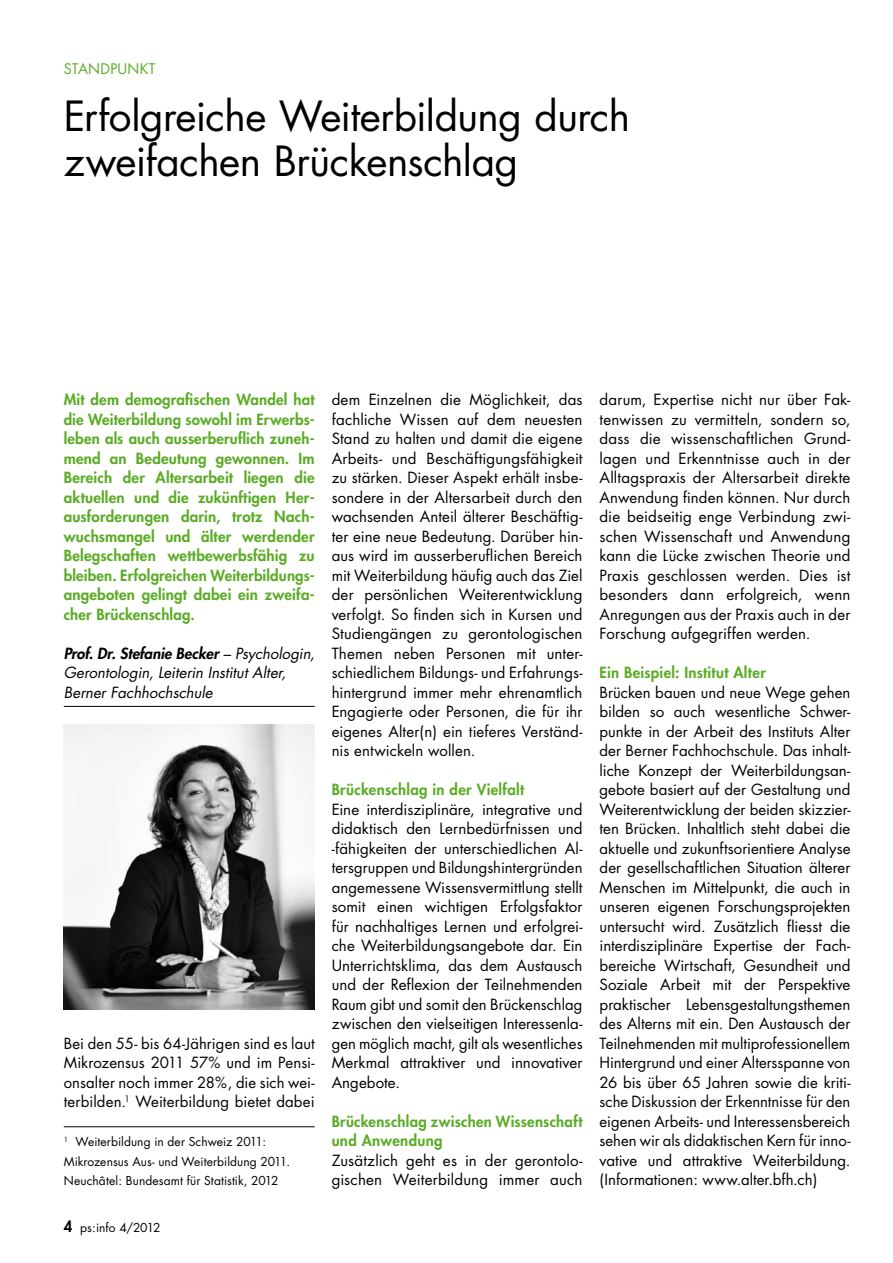
<style>
.page{position:relative;width:893px;height:1263px;background:#fff}
.page>*{position:absolute;margin:0;border:0;box-sizing:border-box;transform-origin:0 0}
.t1{font:40.5px/45px "Futura";letter-spacing:-.01em;color:#000}
.t2{font:15px/19.5px "Futura";letter-spacing:.005em;color:#000;text-align:justify}
.t3{font:800 15px/19.5px "Futura";letter-spacing:.015em;color:#5bac26;text-align:justify}
.t4{font:italic 15px/19.5px "Futura";color:#000}
.t5{font:14.25px "Futura";letter-spacing:.02em;color:#5bac26}
.t6{font:12px/19.5px "Futura";letter-spacing:.005em;color:#000}
.s1{font-weight:800}
.s2{font-weight:800;font-size:15px}
</style>
<div class="page">
<img style="left:64px;top:725px;width:251px;height:284px">
<hr style="left:64px;top:706px;width:251px;height:1px;background:#000">
<hr style="left:64px;top:1126px;width:251px;height:1px;background:#000">
<p class="t5" style="left:64px;top:59px;width:93px">STANDPUNKT</p>
<h1 class="t1" style="left:64px;top:94px;width:568px">Erfolgreiche Weiterbildung durch zweifachen Brückenschlag</h1>
<p class="t3" style="left:64px;top:389px;width:252px">Mit dem demografischen Wandel hat die Weiterbildung sowohl im Erwerbs&shy;leben als auch ausserberuflich zuneh&shy;mend an Bedeutung gewonnen. Im Bereich der Altersarbeit liegen die aktuellen und die zukünftigen Her&shy;ausforderungen darin, trotz Nach&shy;wuchsmangel und älter werdender Belegschaften wettbewerbsfähig zu bleiben. Erfolgreichen Weiterbildungs&shy;angeboten gelingt dabei ein zweifa&shy;cher Brückenschlag.</p>
<p class="t4" style="left:64px;top:643px;width:252px"><span class="s1">Prof. Dr. Stefanie Becker</span> – Psychologin,<br>Gerontologin, Leiterin Institut Alter,<br>Berner Fachhochschule</p>
<p class="t2" style="left:64px;top:1033px;width:252px">Bei den 55- bis 64-Jährigen sind es laut Mikrozensus 2011 57% und im Pensi&shy;onsalter noch immer 28%, die sich wei&shy;terbilden.<sup>1</sup> Weiterbildung bietet dabei</p>
<p class="t6" style="left:64px;top:1132px;width:228px"><sup>1</sup> Weiterbildung in der Schweiz 2011:<br>Mikrozensus Aus- und Weiterbildung 2011.<br>Neuchâtel: Bundesamt für Statistik, 2012</p>
<p class="t6" style="left:64px;top:1218px;width:98px"><span class="s2">4</span> ps:info 4/2012</p>
<p class="t2" style="left:332px;top:390px;width:252px">dem Einzelnen die Möglichkeit, das fachliche Wissen auf dem neuesten Stand zu halten und damit die eigene Arbeits- und Beschäftigungsfähigkeit zu stärken. Dieser Aspekt erhält insbe&shy;sondere in der Altersarbeit durch den wachsenden Anteil älterer Beschäftig&shy;ter eine neue Bedeutung. Darüber hin&shy;aus wird im ausserberuflichen Bereich mit Weiterbildung häufig auch das Ziel der persönlichen Weiterentwicklung verfolgt. So finden sich in Kursen und Studiengängen zu gerontologischen Themen neben Personen mit unter&shy;schiedlichem Bildungs- und Erfahrungs&shy;hintergrund immer mehr ehrenamtlich Engagierte oder Personen, die für ihr eigenes Alter(n) ein tieferes Verständ&shy;nis entwickeln wollen.</p>
<p class="t3" style="left:332px;top:779px;width:194px">Brückenschlag in der Vielfalt</p>
<p class="t2" style="left:332px;top:799px;width:252px">Eine interdisziplinäre, integrative und didaktisch den Lernbedürfnissen und -fähigkeiten der unterschiedlichen Al&shy;tersgruppen und Bildungshintergründen angemessene Wissensvermittlung stellt somit einen wichtigen Erfolgsfaktor für nachhaltiges Lernen und erfolgrei&shy;che Weiterbildungsangebote dar. Ein Unterrichtsklima, das dem Austausch und der Reflexion der Teilnehmenden Raum gibt und somit den Brückenschlag zwischen den vielseitigen Interessenla&shy;gen möglich macht, gilt als wesentliches Merkmal attraktiver und innovativer Angebote.</p>
<p class="t3" style="left:332px;top:1111px;width:252px">Brückenschlag zwischen Wissenschaft und Anwendung</p>
<p class="t2" style="left:332px;top:1150px;width:252px">Zusätzlich geht es in der gerontolo&shy;gischen Weiterbildung immer auch</p>
<p class="t2" style="left:600px;top:390px;width:252px">darum, Expertise nicht nur über Fak&shy;tenwissen zu vermitteln, sondern so, dass die wissenschaftlichen Grund&shy;lagen und Erkenntnisse auch in der Alltagspraxis der Altersarbeit direkte Anwendung finden können. Nur durch die beidseitig enge Verbindung zwi&shy;schen Wissenschaft und Anwendung kann die Lücke zwischen Theorie und Praxis geschlossen werden. Dies ist besonders dann erfolgreich, wenn Anregungen aus der Praxis auch in der Forschung aufgegriffen werden.</p>
<p class="t3" style="left:600px;top:662px;width:168px">Ein Beispiel: Institut Alter</p>
<p class="t2" style="left:600px;top:682px;width:252px">Brücken bauen und neue Wege gehen bilden so auch wesentliche Schwer&shy;punkte in der Arbeit des Instituts Alter der Berner Fachhochschule. Das inhalt&shy;liche Konzept der Weiterbildungsan&shy;gebote basiert auf der Gestaltung und Weiterentwicklung der beiden skizzier&shy;ten Brücken. Inhaltlich steht dabei die aktuelle und zukunftsorientiere Analyse der gesellschaftlichen Situation älterer Menschen im Mittelpunkt, die auch in unseren eigenen Forschungsprojekten untersucht wird. Zusätzlich fliesst die interdisziplinäre Expertise der Fach&shy;bereiche Wirtschaft, Gesundheit und Soziale Arbeit mit der Perspektive praktischer Lebensgestaltungsthemen des Alterns mit ein. Den Austausch der Teilnehmenden mit multiprofessionellem Hintergrund und einer Altersspanne von 26 bis über 65 Jahren sowie die kriti&shy;sche Diskussion der Erkenntnisse für den eigenen Arbeits- und Interessensbereich sehen wir als didaktischen Kern für inno&shy;vative und attraktive Weiterbildung. (Informationen: www.alter.bfh.ch)</p>
</div>
